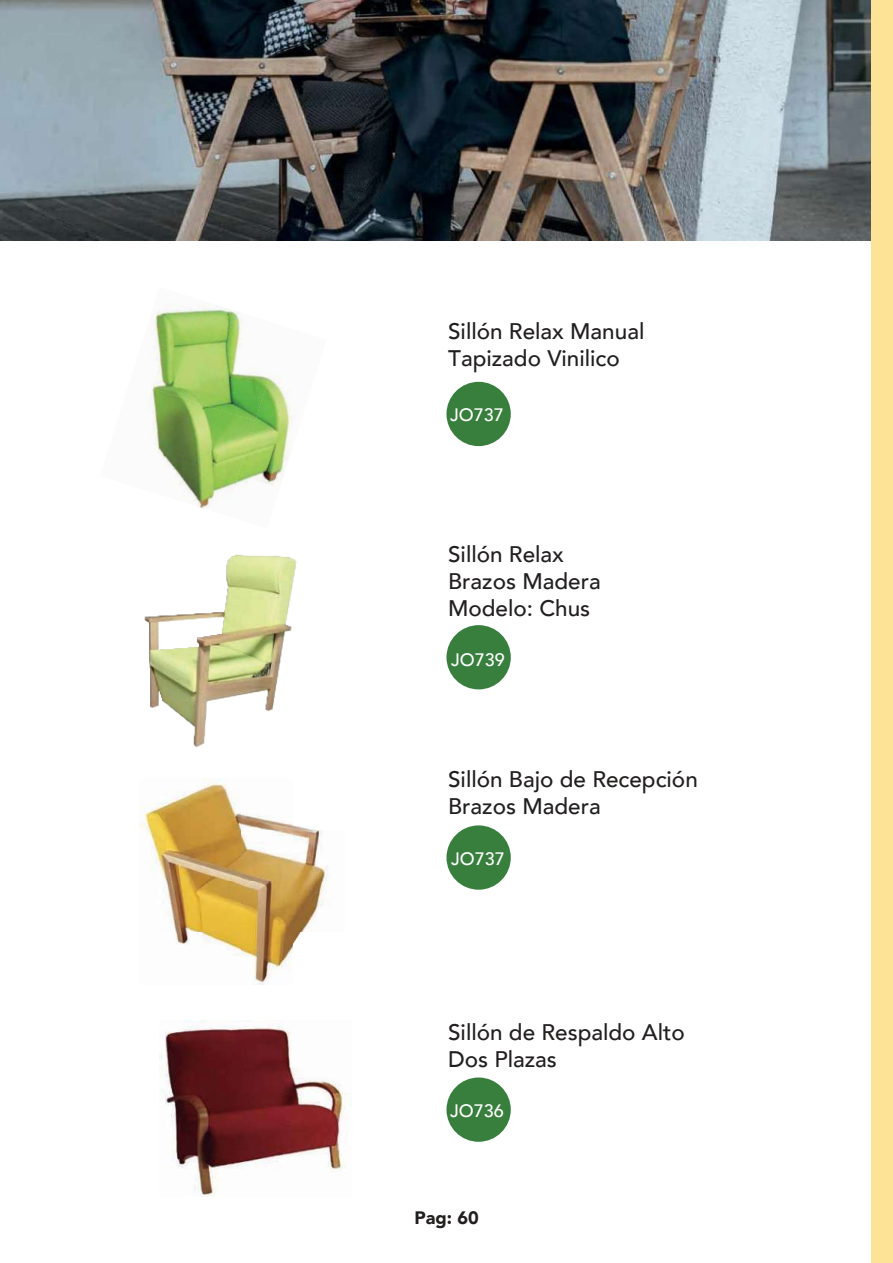
<style>
.page{position:relative;width:893px;height:1263px;background:#fff}
.page>*{position:absolute;margin:0;border:0;box-sizing:border-box;transform-origin:0 0}
.t1{font:500 22.5px/27px "Avenir";color:#221f1f}
.t2{font:500 18px "Avenir";color:#fff}
.t3{font:900 18px "Avenir";color:#221f1f}
</style>
<div class="page">
<img style="left:148px;top:304px;width:96px;height:77px">
<img style="left:225px;top:326px;width:69px;height:160px">
<img style="left:147px;top:381px;width:108px;height:127px">
<img style="left:0;top:0;width:871px;height:241px">
<div style="left:446px;top:382px;width:65px;height:64px;background:#387f3e;border-radius:50%"></div>
<div style="left:446px;top:1077px;width:65px;height:65px;background:#387f3e;border-radius:50%"></div>
<div style="left:446px;top:625px;width:65px;height:64px;background:#387f3e;border-radius:50%"></div>
<div style="left:446px;top:825px;width:65px;height:65px;background:#387f3e;border-radius:50%"></div>
<img style="left:140px;top:779px;width:190px;height:205px">
<img style="left:159px;top:1021px;width:190px;height:175px">
<div style="left:871px;top:0;width:22px;height:1263px;background:#fce396"></div>
<img style="left:144px;top:554px;width:153px;height:194px">
<p class="t1" style="left:448px;top:320px;width:198px">Sillón Relax Manual<br>Tapizado Vinilico</p>
<p class="t2" style="left:450px;top:407px;width:55px">JO737</p>
<p class="t1" style="left:448px;top:543px;width:154px">Sillón Relax<br>Brazos Madera<br>Modelo: Chus</p>
<p class="t2" style="left:451px;top:652px;width:55px">JO739</p>
<p class="t1" style="left:448px;top:767px;width:251px">Sillón Bajo de Recepción<br>Brazos Madera</p>
<p class="t2" style="left:451px;top:851px;width:55px">JO737</p>
<p class="t1" style="left:448px;top:1021px;width:238px">Sillón de Respaldo Alto<br>Dos Plazas</p>
<p class="t2" style="left:450px;top:1103px;width:55px">JO736</p>
<p class="t3" style="left:414px;top:1211px;width:66px">Pag: 60</p>
</div>
